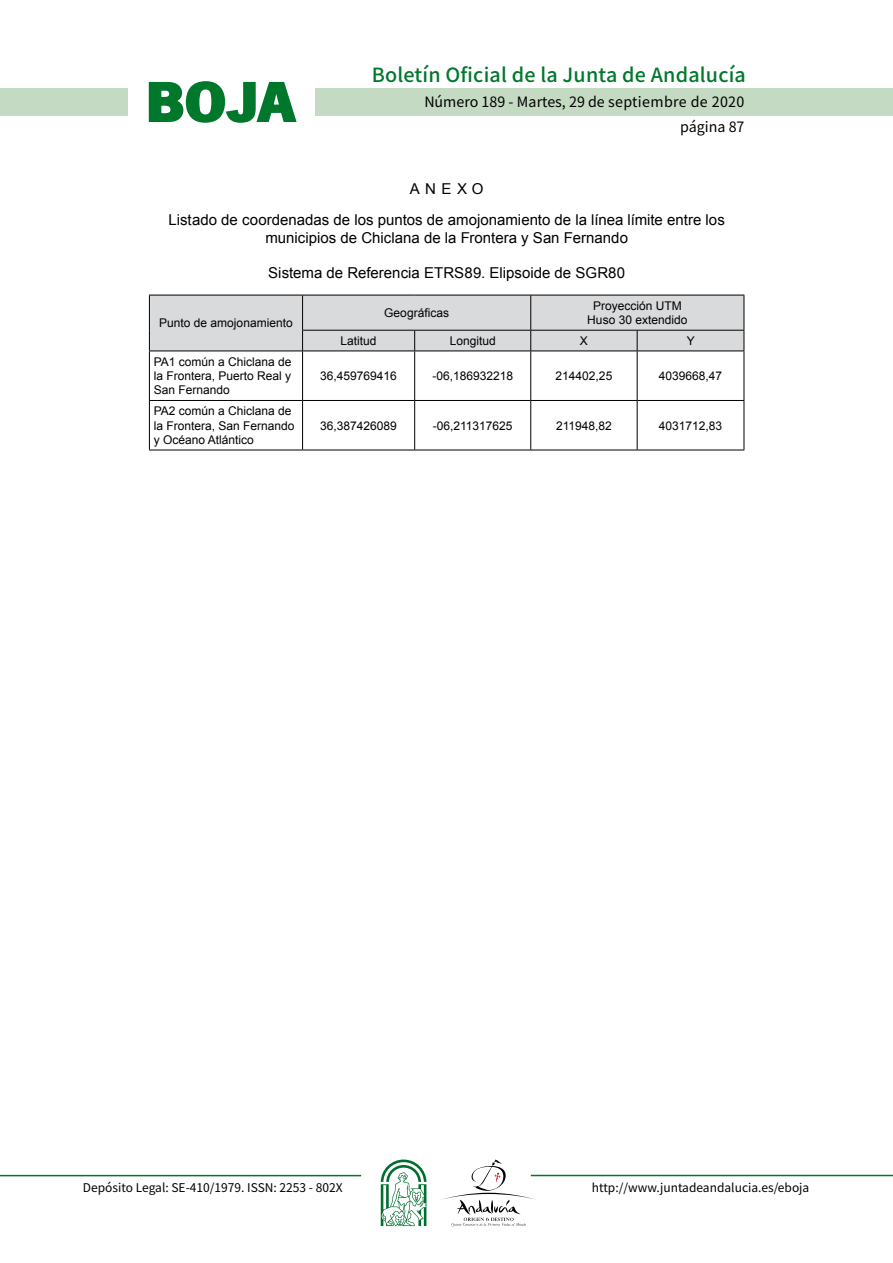
<style>
.page{position:relative;width:893px;height:1263px;background:#fff}
.page>*{position:absolute;margin:0;border:0;box-sizing:border-box;transform-origin:0 0}
.t1{font:700 57.75px "News Got T";color:#00782c;scale:1.14 1}
.t2{font:500 19.5px "Noto Sans HK";letter-spacing:.01em;color:#00782c}
.t3{font:15px/30.8px "Arial";color:#000}
.t4{font:14.25px/24.5px "Noto Sans HK";color:#000;text-align:right}
.t5{font:12px/14.4px "Arial";color:#000;text-align:center}
.t6{font:12px "Noto Sans HK";color:#000}
</style>
<div class="page">
<div style="left:315px;top:88px;width:577px;height:28px;background:#c5dac3"></div>
<div style="left:0;top:88px;width:128px;height:28px;background:#c5dac3"></div>
<hr style="left:0;top:1175px;width:361px;height:1px;background:#00782c">
<hr style="left:531px;top:1175px;width:361px;height:1px;background:#00782c">
<svg style="left:148px;top:81px;width:149px;height:42px"></svg>
<svg style="left:442px;top:1159px;width:100px;height:67px"></svg>
<svg style="left:381px;top:1160px;width:45px;height:66px"></svg>
<svg style="left:149px;top:295px;width:595px;height:56px;background:#d0d1d2"></svg>
<hr style="left:149px;top:351px;width:153px;height:1px;background:#000">
<hr style="left:149px;top:351px;width:1px;height:49px;background:#000">
<hr style="left:302px;top:351px;width:112px;height:1px;background:#000">
<hr style="left:302px;top:351px;width:1px;height:49px;background:#000">
<hr style="left:414px;top:351px;width:116px;height:1px;background:#000">
<hr style="left:414px;top:351px;width:1px;height:49px;background:#000">
<hr style="left:530px;top:351px;width:107px;height:1px;background:#000">
<hr style="left:530px;top:351px;width:1px;height:49px;background:#000">
<hr style="left:637px;top:351px;width:107px;height:1px;background:#000">
<hr style="left:636px;top:351px;width:1px;height:49px;background:#000">
<hr style="left:743px;top:351px;width:1px;height:49px;background:#000">
<hr style="left:149px;top:400px;width:153px;height:1px;background:#000">
<hr style="left:149px;top:401px;width:1px;height:49px;background:#000">
<hr style="left:302px;top:400px;width:112px;height:1px;background:#000">
<hr style="left:302px;top:401px;width:1px;height:49px;background:#000">
<hr style="left:414px;top:400px;width:116px;height:1px;background:#000">
<hr style="left:414px;top:401px;width:1px;height:49px;background:#000">
<hr style="left:530px;top:400px;width:107px;height:1px;background:#000">
<hr style="left:530px;top:401px;width:1px;height:49px;background:#000">
<hr style="left:637px;top:400px;width:107px;height:1px;background:#000">
<hr style="left:636px;top:401px;width:1px;height:49px;background:#000">
<hr style="left:743px;top:401px;width:1px;height:49px;background:#000">
<hr style="left:149px;top:450px;width:153px;height:1px;background:#000">
<hr style="left:302px;top:450px;width:112px;height:1px;background:#000">
<hr style="left:414px;top:450px;width:116px;height:1px;background:#000">
<hr style="left:530px;top:450px;width:107px;height:1px;background:#000">
<hr style="left:637px;top:450px;width:107px;height:1px;background:#000">
<h1 class="t1" style="left:145px;top:68px;width:133px">BOJA</h1>
<h2 class="t2" style="left:372px;top:64px;width:375px">Boletín Oficial de la Junta de Andalucía</h2>
<p class="t4" style="left:424px;top:90px;width:321px">Número 189 - Martes, 29 de septiembre de 2020 página 87</p>
<p class="t3" style="left:168px;top:173px;width:558px;text-indent:241px">A nexo<br>Listado de coordenadas de los puntos de amojonamiento de la línea límite entre los</p>
<p class="t3" style="left:265px;top:222px;width:364px">municipios de Chiclana de la Frontera y San Fernando</p>
<p class="t3" style="left:268px;top:257px;width:358px">Sistema de Referencia ETRS89. Elipsoide de SGR80</p>
<p class="t5" style="left:159px;top:316px;width:135px">Punto de amojonamiento</p>
<p class="t5" style="left:384px;top:306px;width:66px">Geográficas</p>
<p class="t5" style="left:587px;top:299px;width:102px">Proyección UTM<br>Huso 30 extendido</p>
<p class="t5" style="left:154px;top:354px;width:139px;text-align:justify">PA1 común a Chiclana de la Frontera, Puerto Real y San Fernando</p>
<p class="t5" style="left:154px;top:404px;width:142px;text-align:left">PA2 común a Chiclana de la Frontera, San Fernando y Océano Atlántico</p>
<p class="t5" style="left:340px;top:334px;width:38px">Latitud</p>
<p class="t5" style="left:449px;top:334px;width:48px">Longitud</p>
<p class="t5" style="left:580px;top:334px;width:10px">X</p>
<p class="t5" style="left:686px;top:334px;width:10px">Y</p>
<p class="t5" style="left:320px;top:369px;width:78px">36,459769416</p>
<p class="t5" style="left:432px;top:369px;width:82px">-06,186932218</p>
<p class="t5" style="left:555px;top:369px;width:58px">214402,25</p>
<p class="t5" style="left:659px;top:369px;width:65px">4039668,47</p>
<p class="t5" style="left:320px;top:418px;width:78px">36,387426089</p>
<p class="t5" style="left:433px;top:418px;width:81px">-06,211317625</p>
<p class="t5" style="left:556px;top:418px;width:57px">211948,82</p>
<p class="t5" style="left:659px;top:418px;width:65px">4031712,83</p>
<p class="t6" style="left:83px;top:1181px;width:261px">Depósito Legal: SE-410/1979. ISSN: 2253 - 802X</p>
<p class="t6" style="left:592px;top:1181px;width:219px">http://www.juntadeandalucia.es/eboja</p>
</div>
